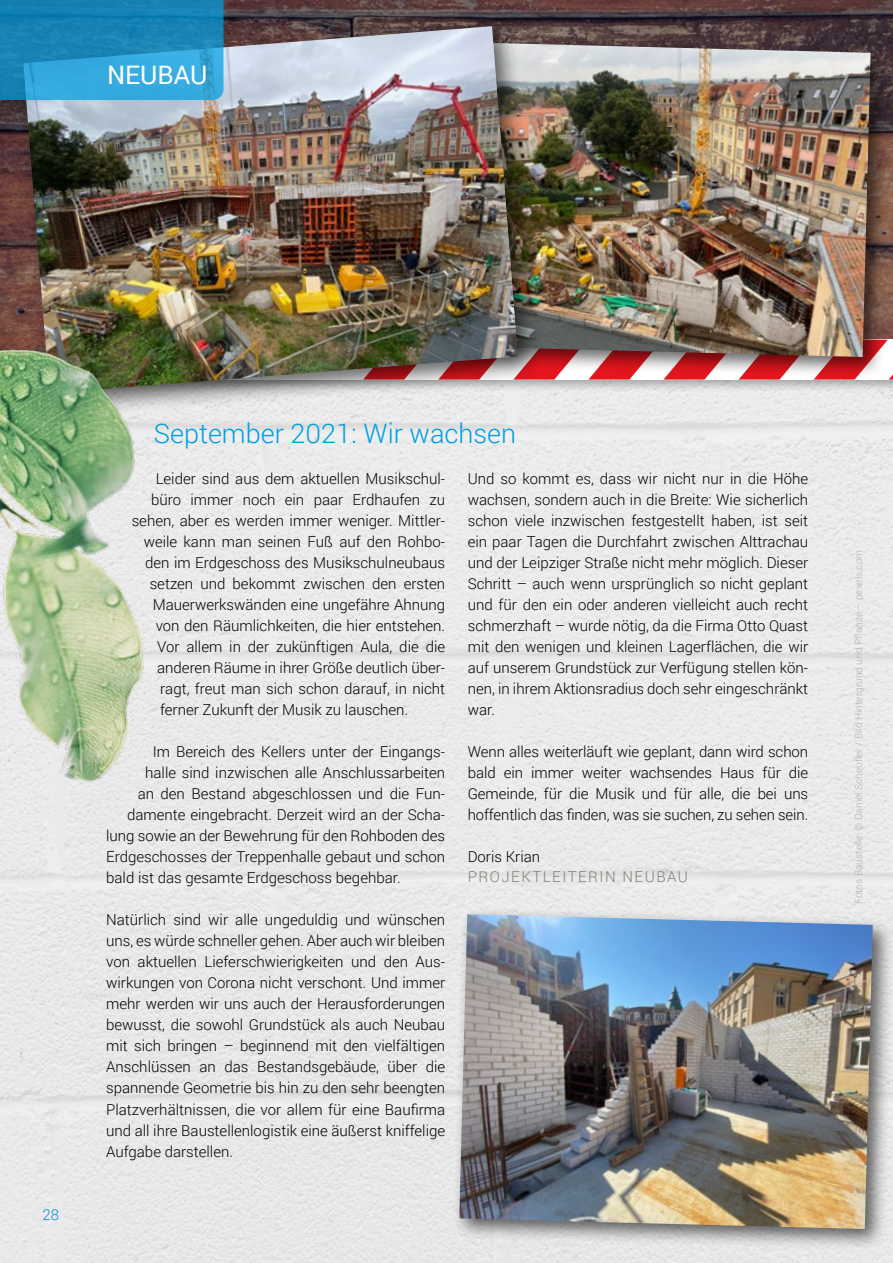
<style>
.page{position:relative;width:893px;height:1263px;background:#fff}
.page>*{position:absolute;margin:0;border:0;box-sizing:border-box;transform-origin:0 0}
.t1{font:300 27px "Roboto";color:#009fe3}
.t2{font:25.5px "Roboto";color:#fff}
.t3{font:300 15px/21px "Roboto";color:#000;text-align:justify}
.t4{font:300 15px "Roboto";letter-spacing:.1em;color:#857e76}
.t5{font:300 15px "Roboto";color:#0095db}
.t6{font:300 10.2px "Roboto";color:#b3b2b2}
</style>
<div class="page">
<img style="left:0;top:393px;width:893px;height:870px">
<img style="left:0;top:0;width:893px;height:335px">
<div style="left:78px;top:335px;width:815px;height:58px;background:#000;opacity:.3"></div>
<div style="left:450px;top:35px;width:442px;height:344px;background:#000;opacity:.6"></div>
<img style="left:543px;top:42px;width:328px;height:315px">
<div style="left:452px;top:906px;width:441px;height:345px;background:#000;opacity:.6"></div>
<img style="left:459px;top:914px;width:414px;height:315px">
<div style="left:14px;top:17px;width:529px;height:401px;background:#000;opacity:.6"></div>
<img style="left:23px;top:26px;width:495px;height:367px">
<svg style="left:0;top:0;width:223px;height:100px"></svg>
<img style="left:0;top:218px;width:298px;height:742px">
<h2 class="t2" style="left:107px;top:57px;width:102px">NEUBAU</h2>
<p class="t5" style="left:43px;top:1205px;width:18px">28</p>
<h1 class="t1" style="left:154px;top:415px;width:364px">September 2021: Wir wachsen</h1>
<p class="t3" style="left:156px;top:468px;width:291px">Leider sind aus dem aktuellen Musikschul-</p>
<p class="t3" style="left:151px;top:489px;width:296px">büro immer noch ein paar Erdhaufen zu</p>
<p class="t3" style="left:132px;top:510px;width:315px">sehen, aber es werden immer weniger. Mittler-</p>
<p class="t3" style="left:144px;top:531px;width:303px">weile kann man seinen Fuß auf den Rohbo-</p>
<p class="t3" style="left:145px;top:552px;width:302px">den im Erdgeschoss des Musikschulneubaus</p>
<p class="t3" style="left:150px;top:573px;width:297px">setzen und bekommt zwischen den ersten</p>
<p class="t3" style="left:153px;top:594px;width:294px">Mauerwerkswänden eine ungefähre Ahnung</p>
<p class="t3" style="left:156px;top:615px;width:291px">von den Räumlichkeiten, die hier entstehen.</p>
<p class="t3" style="left:157px;top:636px;width:289px">Vor allem in der zukünftigen Aula, die die</p>
<p class="t3" style="left:157px;top:657px;width:290px">anderen Räume in ihrer Größe deutlich über-</p>
<p class="t3" style="left:160px;top:678px;width:287px">ragt, freut man sich schon darauf, in nicht</p>
<p class="t3" style="left:160px;top:699px;width:250px">ferner Zukunft der Musik zu lauschen.</p>
<p class="t3" style="left:153px;top:741px;width:294px">Im Bereich des Kellers unter der Eingangs-</p>
<p class="t3" style="left:145px;top:762px;width:302px">halle sind inzwischen alle Anschlussarbeiten</p>
<p class="t3" style="left:138px;top:783px;width:309px">an den Bestand abgeschlossen und die Fun-</p>
<p class="t3" style="left:127px;top:804px;width:319px">damente eingebracht. Derzeit wird an der Scha-</p>
<p class="t3" style="left:106px;top:825px;width:341px">lung sowie an der Bewehrung für den Rohboden des</p>
<p class="t3" style="left:106px;top:846px;width:341px">Erdgeschosses der Treppenhalle gebaut und schon</p>
<p class="t3" style="left:106px;top:867px;width:296px">bald ist das gesamte Erdgeschoss begehbar.</p>
<p class="t3" style="left:106px;top:909px;width:341px">Natürlich sind wir alle ungeduldig und wünschen uns, es würde schneller gehen. Aber auch wir bleiben von aktuellen Lieferschwierigkeiten und den Aus&shy;wirkungen von Corona nicht verschont. Und immer mehr werden wir uns auch der Herausforderungen bewusst, die sowohl Grundstück als auch Neubau mit sich bringen – beginnend mit den vielfältigen Anschlüssen an das Bestandsgebäude, über die spannende Geometrie bis hin zu den sehr beengten Platzverhältnissen, die vor allem für eine Baufirma und all ihre Baustellenlogistik eine äußerst kniffelige Aufgabe darstellen.</p>
<p class="t3" style="left:468px;top:468px;width:342px">Und so kommt es, dass wir nicht nur in die Höhe wachsen, sondern auch in die Breite: Wie sicherlich schon viele inzwischen festgestellt haben, ist seit ein paar Tagen die Durchfahrt zwischen Alttrachau und der Leipziger Straße nicht mehr möglich. Dieser Schritt – auch wenn ursprünglich so nicht geplant und für den ein oder anderen vielleicht auch recht schmerzhaft – wurde nötig, da die Firma Otto Quast mit den wenigen und kleinen Lagerflächen, die wir auf unserem Grundstück zur Verfügung stellen kön&shy;nen, in ihrem Aktionsradius doch sehr eingeschränkt war.</p>
<p class="t3" style="left:468px;top:741px;width:342px">Wenn alles weiterläuft wie geplant, dann wird schon bald ein immer weiter wachsendes Haus für die Gemeinde, für die Musik und für alle, die bei uns hoffentlich das finden, was sie suchen, zu sehen sein.</p>
<p class="t3" style="left:468px;top:846px;width:74px">Doris Krian</p>
<p class="t4" style="left:468px;top:866px;width:222px">PROJEKTLEITERIN NEUBAU</p>
<p class="t6" style="left:851px;top:904px;width:356px;rotate:-90deg">Fotos Baustelle: © Daniel Scheufler / Bild Hintergrund und Pflanze – pexels.com</p>
</div>
